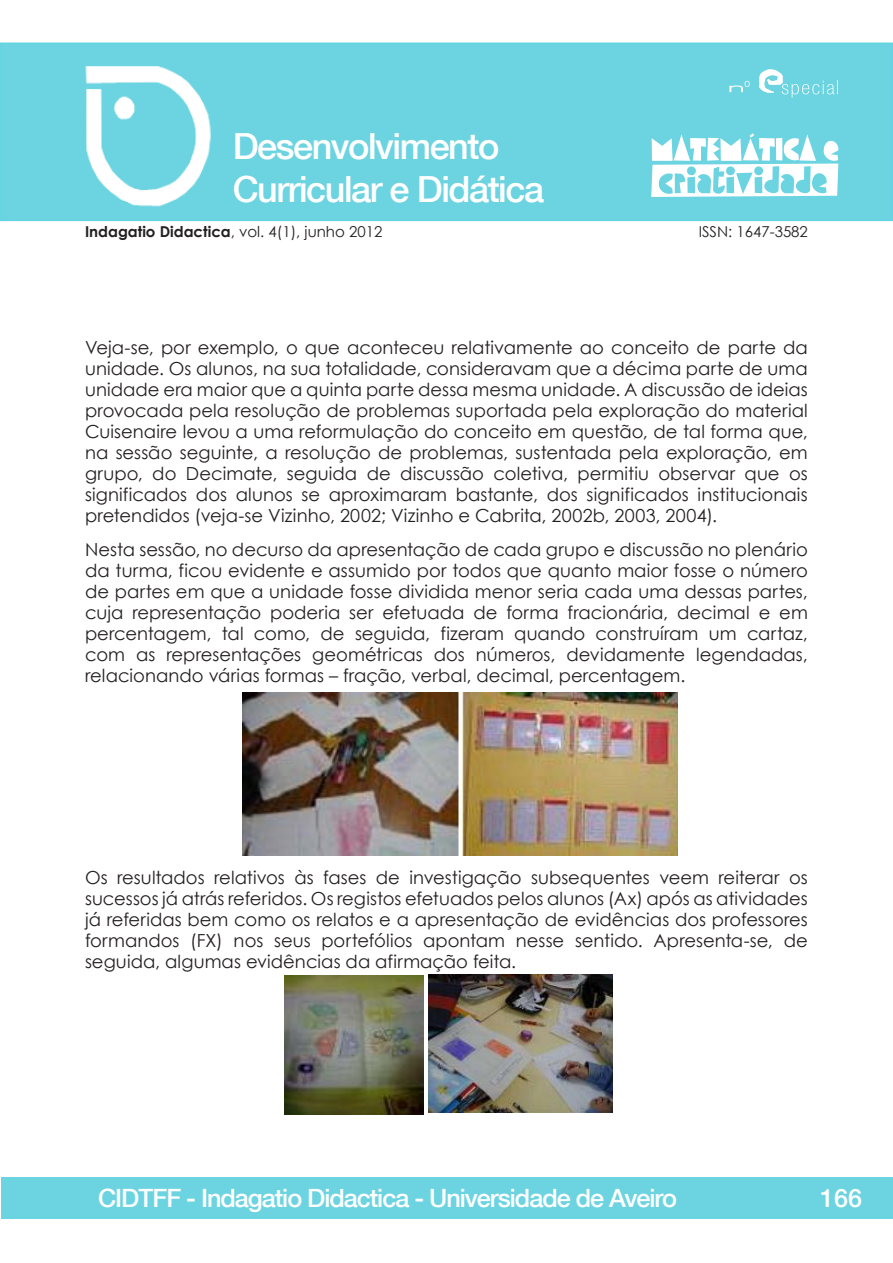
<style>
.page{position:relative;width:893px;height:1263px;background:#fff}
.page>*{position:absolute;margin:0;border:0;box-sizing:border-box;transform-origin:0 0}
.t1{font:500 36px/43.2px "Helvetica Neue LT Com";letter-spacing:-.04em;color:#fff}
.t2{font:500 25.2px "Helvetica Neue LT Com";letter-spacing:-.04em;color:#fff}
.t3{font:18px/21px "Century Gothic";letter-spacing:.005em;color:#231f20;text-align:justify}
.t4{font:15px "Century Gothic";color:#231f20}
.s1{font-weight:700}
</style>
<div class="page">
<div style="left:2px;top:1178px;width:891px;height:41px;background:#6cd4e1"></div>
<div style="left:1px;top:43px;width:891px;height:177px;background:#6cd4e1"></div>
<div style="left:0;top:43px;width:893px;height:178px;border:2px solid #62d4e2"></div>
<img style="left:85px;top:66px;width:126px;height:141px">
<svg style="left:759px;top:69px;width:79px;height:29px"></svg>
<svg style="left:729px;top:81px;width:21px;height:11px"></svg>
<svg style="left:651px;top:133px;width:188px;height:64px"></svg>
<img style="left:285px;top:975px;width:138px;height:140px">
<img style="left:242px;top:692px;width:435px;height:163px">
<img style="left:428px;top:974px;width:184px;height:138px">
<h1 class="t1" style="left:233px;top:124px;width:313px">Desenvolvimento<br>Curricular e Didática</h1>
<p class="t4" style="left:85px;top:221px;width:299px"><span class="s1">Indagatio Didactica</span>, vol. 4(1), junho 2012</p>
<p class="t4" style="left:699px;top:221px;width:111px">ISSN: 1647-3582</p>
<p class="t3" style="left:85px;top:336px;width:724px">Veja-se, por exemplo, o que aconteceu relativamente ao conceito de parte da unidade. Os alunos, na sua totalidade, consideravam que a décima parte de uma unidade era maior que a quinta parte dessa mesma unidade. A discussão de ideias provocada pela resolução de problemas suportada pela exploração do material Cuisenaire levou a uma reformulação do conceito em questão, de tal forma que, na sessão seguinte, a resolução de problemas, sustentada pela exploração, em grupo, do Decimate, seguida de discussão coletiva, permitiu observar que os significados dos alunos se aproximaram bastante, dos significados institucionais pretendidos (veja-se Vizinho, 2002; Vizinho e Cabrita, 2002b, 2003, 2004).</p>
<p class="t3" style="left:85px;top:538px;width:724px">Nesta sessão, no decurso da apresentação de cada grupo e discussão no plenário da turma, ficou evidente e assumido por todos que quanto maior fosse o número de partes em que a unidade fosse dividida menor seria cada uma dessas partes, cuja representação poderia ser efetuada de forma fracionária, decimal e em percentagem, tal como, de seguida, fizeram quando construíram um cartaz, com as representações geométricas dos números, devidamente legendadas, relacionando várias formas – fração, verbal, decimal, percentagem.</p>
<p class="t3" style="left:85px;top:867px;width:724px">Os resultados relativos às fases de investigação subsequentes veem reiterar os sucessos já atrás referidos. Os registos efetuados pelos alunos (Ax) após as atividades já referidas bem como os relatos e a apresentação de evidências dos professores formandos (FX) nos seus portefólios apontam nesse sentido. Apresenta-se, de seguida, algumas evidências da afirmação feita.</p>
<h2 class="t2" style="left:98px;top:1183px;width:580px">CIDTFF - Indagatio Didactica - Universidade de Aveiro</h2>
<h2 class="t2" style="left:820px;top:1183px;width:44px">166</h2>
</div>
